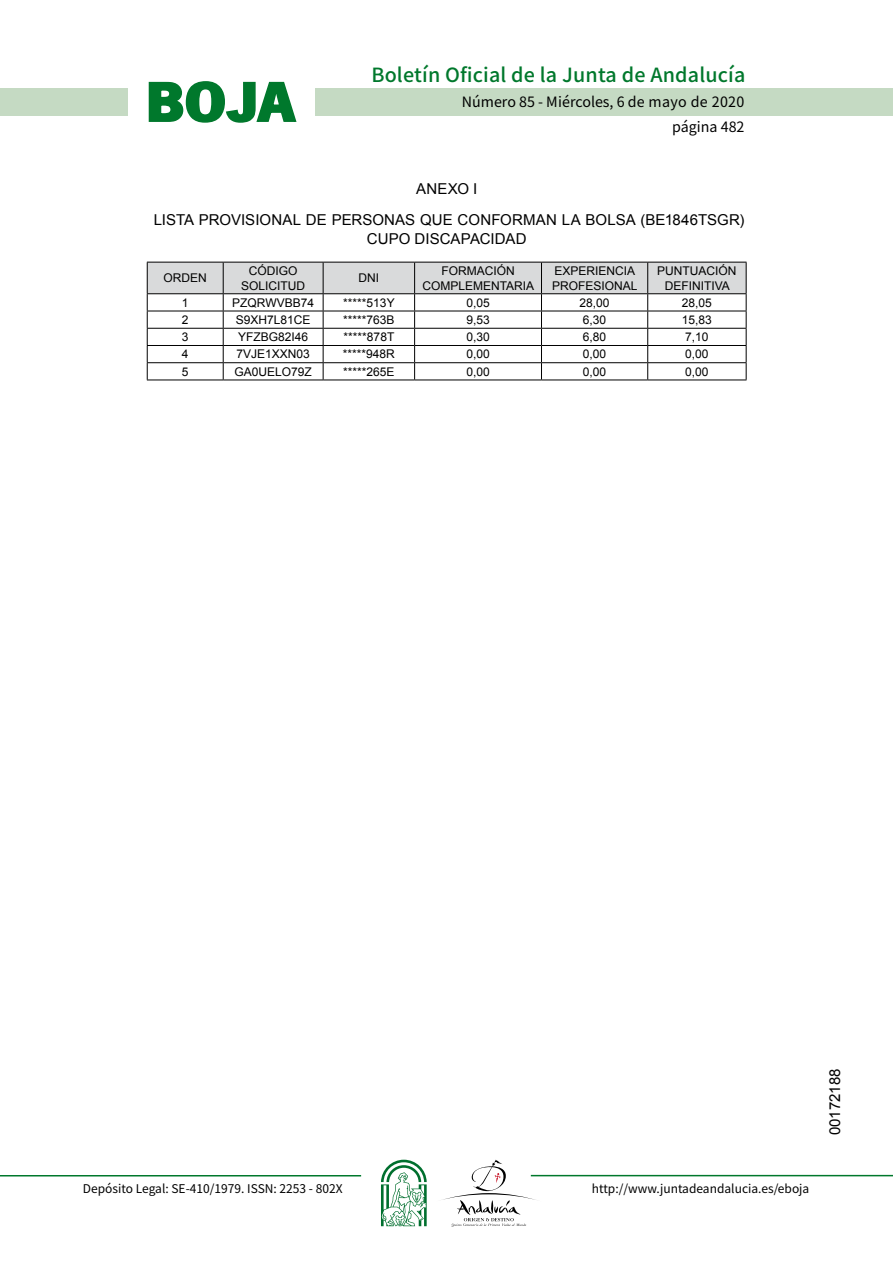
<style>
.page{position:relative;width:893px;height:1263px;background:#fff}
.page>*{position:absolute;margin:0;border:0;box-sizing:border-box;transform-origin:0 0}
.t1{font:700 57.75px "News Got T";color:#00782c;scale:1.14 1}
.t2{font:500 19.5px "Noto Sans HK";letter-spacing:.01em;color:#00782c}
.t3{font:15px/31.3px "Arial";letter-spacing:.005em;color:#000;text-align:center}
.t4{font:14.25px/24.5px "Noto Sans HK";color:#000;text-align:right}
.t5{font:12px/14.4px "Arial";color:#000;text-align:center}
.t6{font:12px "Noto Sans HK";color:#000}
</style>
<div class="page">
<div style="left:315px;top:88px;width:577px;height:28px;background:#c5dac3"></div>
<div style="left:0;top:88px;width:128px;height:28px;background:#c5dac3"></div>
<hr style="left:0;top:1175px;width:361px;height:2px;background:#00782c">
<hr style="left:531px;top:1175px;width:361px;height:1px;background:#00782c">
<svg style="left:148px;top:81px;width:149px;height:42px"></svg>
<svg style="left:442px;top:1160px;width:100px;height:67px"></svg>
<svg style="left:381px;top:1160px;width:45px;height:66px"></svg>
<svg style="left:147px;top:262px;width:599px;height:118px"></svg>
<hr style="left:147px;top:380px;width:76px;height:1px;background:#000">
<hr style="left:223px;top:380px;width:100px;height:1px;background:#000">
<hr style="left:323px;top:380px;width:91px;height:1px;background:#000">
<hr style="left:414px;top:380px;width:127px;height:1px;background:#000">
<hr style="left:541px;top:380px;width:106px;height:1px;background:#000">
<hr style="left:647px;top:380px;width:99px;height:1px;background:#000">
<h1 class="t1" style="left:145px;top:68px;width:133px">BOJA</h1>
<h2 class="t2" style="left:371px;top:64px;width:375px">Boletín Oficial de la Junta de Andalucía</h2>
<p class="t4" style="left:462px;top:90px;width:284px">Número 85 - Miércoles, 6 de mayo de 2020 página 482</p>
<p class="t3" style="left:154px;top:173px;width:592px">ANEXO I<br>LISTA PROVISIONAL DE PERSONAS QUE CONFORMAN LA BOLSA (BE1846TSGR)</p>
<p class="t3" style="left:367px;top:223px;width:161px">CUPO DISCAPACIDAD</p>
<p class="t5" style="left:163px;top:271px;width:45px">ORDEN</p>
<p class="t5" style="left:241px;top:264px;width:66px">CÓDIGO<br>SOLICITUD</p>
<p class="t5" style="left:358px;top:271px;width:22px">DNI</p>
<p class="t5" style="left:422px;top:264px;width:113px">FORMACIÓN<br>COMPLEMENTARIA</p>
<p class="t5" style="left:552px;top:264px;width:87px;text-align:left">EXPERIENCIA<br>PROFESIONAL</p>
<p class="t5" style="left:657px;top:264px;width:81px">PUNTUACIÓN<br>DEFINITIVA</p>
<p class="t5" style="left:182px;top:295px;width:8px">1</p>
<p class="t5" style="left:232px;top:295px;width:83px">PZQRWVBB74</p>
<p class="t5" style="left:343px;top:295px;width:53px">*****513Y</p>
<p class="t5" style="left:466px;top:295px;width:25px">0,05</p>
<p class="t5" style="left:579px;top:295px;width:32px">28,00</p>
<p class="t5" style="left:682px;top:295px;width:32px">28,05</p>
<p class="t5" style="left:182px;top:313px;width:8px">2</p>
<p class="t5" style="left:236px;top:313px;width:76px">S9XH7L81CE</p>
<p class="t5" style="left:343px;top:313px;width:53px">*****763B</p>
<p class="t5" style="left:466px;top:313px;width:25px">9,53</p>
<p class="t5" style="left:583px;top:313px;width:25px">6,30</p>
<p class="t5" style="left:682px;top:313px;width:32px">15,83</p>
<p class="t5" style="left:182px;top:330px;width:8px">3</p>
<p class="t5" style="left:238px;top:330px;width:72px">YFZBG82I46</p>
<p class="t5" style="left:343px;top:330px;width:52px">*****878T</p>
<p class="t5" style="left:466px;top:330px;width:25px">0,30</p>
<p class="t5" style="left:583px;top:330px;width:25px">6,80</p>
<p class="t5" style="left:685px;top:330px;width:25px">7,10</p>
<p class="t5" style="left:182px;top:347px;width:8px">4</p>
<p class="t5" style="left:236px;top:347px;width:75px">7VJE1XXN03</p>
<p class="t5" style="left:343px;top:347px;width:54px">*****948R</p>
<p class="t5" style="left:466px;top:347px;width:25px">0,00</p>
<p class="t5" style="left:583px;top:347px;width:25px">0,00</p>
<p class="t5" style="left:685px;top:347px;width:25px">0,00</p>
<p class="t5" style="left:182px;top:364px;width:8px">5</p>
<p class="t5" style="left:234px;top:364px;width:79px">GA0UELO79Z</p>
<p class="t5" style="left:343px;top:364px;width:53px">*****265E</p>
<p class="t5" style="left:466px;top:364px;width:25px">0,00</p>
<p class="t5" style="left:583px;top:364px;width:25px">0,00</p>
<p class="t5" style="left:685px;top:364px;width:25px">0,00</p>
<p class="t6" style="left:83px;top:1181px;width:261px">Depósito Legal: SE-410/1979. ISSN: 2253 - 802X</p>
<p class="t6" style="left:592px;top:1181px;width:219px">http://www.juntadeandalucia.es/eboja</p>
<p class="t3" style="left:819px;top:1135px;width:68px;rotate:-90deg">00172188</p>
</div>
